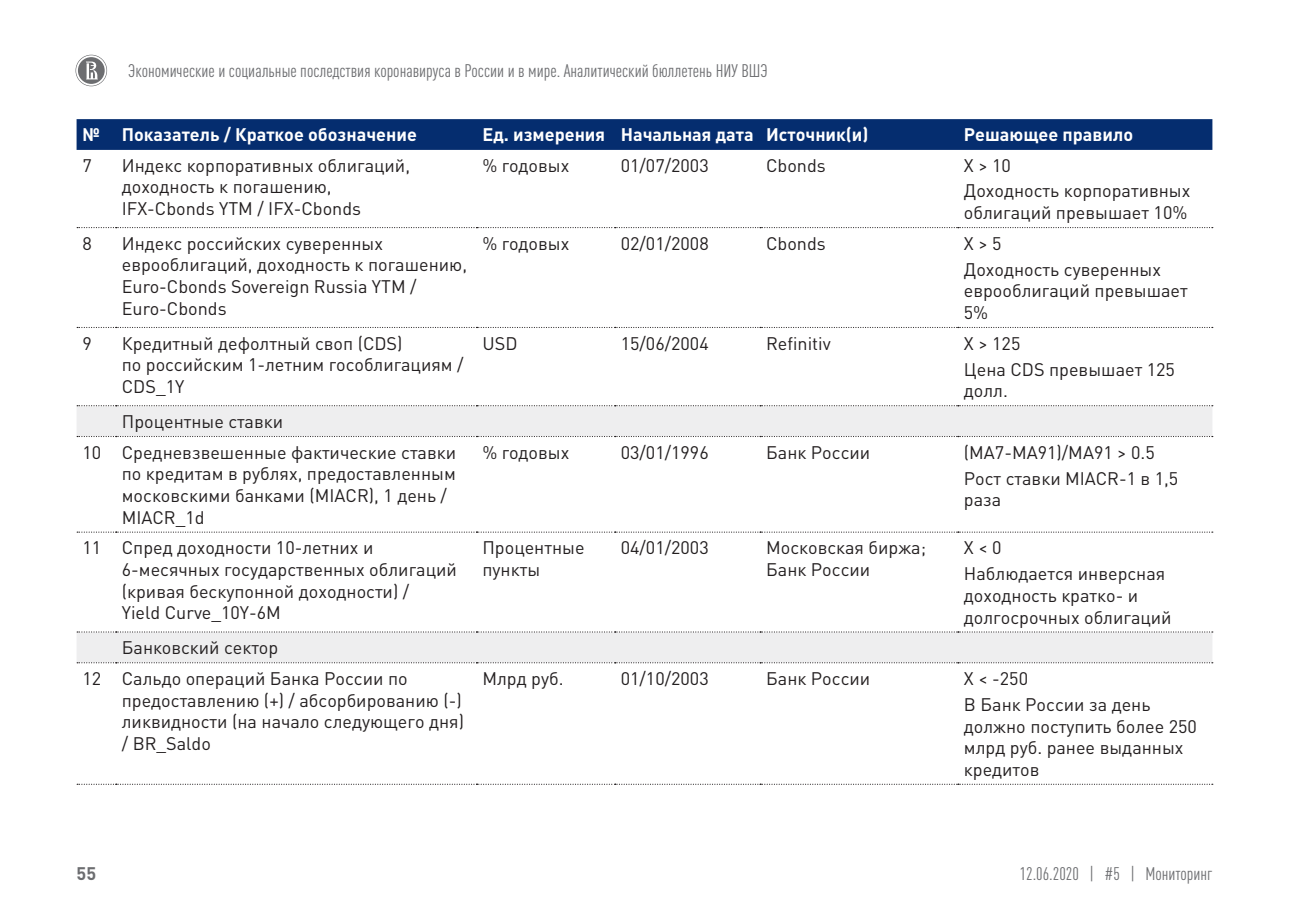
<style>
.page{position:relative;width:1289px;height:919px;background:#fff}
.page>*{position:absolute;margin:0;border:0;box-sizing:border-box;transform-origin:0 0}
.t1{font:18px/21.6px "DIN Pro";color:#231f20}
.t2{font:condensed 18px "DIN Pro";color:#6c6d70}
.t3{font:700 18px "DIN Pro";color:#fff}
.t4{font:700 18px "DIN Pro";color:#6c6d70}
</style>
<div class="page">
<svg style="left:75px;top:55px;width:32px;height:31px"></svg>
<svg style="left:76px;top:55px;width:30px;height:31px"></svg>
<svg style="left:78px;top:57px;width:27px;height:27px"></svg>
<div style="left:77px;top:119px;width:1135px;height:31px;background:#052d6f"></div>
<svg style="left:77px;top:406px;width:1135px;height:256px"></svg>
<svg style="left:77px;top:227px;width:1135px;height:1px"></svg>
<svg style="left:77px;top:327px;width:1135px;height:1px"></svg>
<svg style="left:77px;top:405px;width:1135px;height:1px"></svg>
<svg style="left:77px;top:436px;width:1135px;height:1px"></svg>
<svg style="left:77px;top:531px;width:1135px;height:1px"></svg>
<svg style="left:77px;top:631px;width:1135px;height:1px"></svg>
<svg style="left:77px;top:662px;width:1135px;height:1px"></svg>
<svg style="left:77px;top:783px;width:1135px;height:1px"></svg>
<p class="t2" style="left:128px;top:58px;width:641px">Экономические и социальные последствия коронавируса в России и в мире. Аналитический бюллетень НИУ ВШЭ</p>
<p class="t3" style="left:83px;top:123px;width:19px">№</p>
<p class="t3" style="left:122px;top:123px;width:296px">Показатель / Краткое обозначение</p>
<p class="t3" style="left:482px;top:123px;width:124px">Ед. измерения</p>
<p class="t3" style="left:620px;top:123px;width:134px">Начальная дата</p>
<p class="t3" style="left:766px;top:123px;width:104px">Источник(и)</p>
<p class="t3" style="left:963px;top:123px;width:171px">Решающее правило</p>
<p class="t1" style="left:83px;top:153px;width:11px">7</p>
<p class="t1" style="left:122px;top:153px;width:290px">Индекс корпоративных облигаций, доходность к погашению,<br>IFX-Cbonds YTM / IFX-Cbonds</p>
<p class="t1" style="left:482px;top:153px;width:88px">% годовых</p>
<p class="t1" style="left:620px;top:153px;width:89px">01/07/2003</p>
<p class="t1" style="left:766px;top:153px;width:61px">Cbonds</p>
<p class="t1" style="left:963px;top:153px;width:49px">X &gt; 10</p>
<p class="t1" style="left:963px;top:179px;width:228px">Доходность корпоративных облигаций превышает 10%</p>
<p class="t1" style="left:83px;top:232px;width:11px">8</p>
<p class="t1" style="left:122px;top:232px;width:347px">Индекс российских суверенных еврооблигаций, доходность к погашению,<br>Euro-Cbonds Sovereign Russia YTM /<br>Euro-Cbonds</p>
<p class="t1" style="left:482px;top:232px;width:88px">% годовых</p>
<p class="t1" style="left:620px;top:232px;width:89px">02/01/2008</p>
<p class="t1" style="left:766px;top:232px;width:61px">Cbonds</p>
<p class="t1" style="left:963px;top:232px;width:39px">X &gt; 5</p>
<p class="t1" style="left:963px;top:258px;width:225px">Доходность суверенных еврооблигаций превышает<br>5%</p>
<p class="t1" style="left:83px;top:331px;width:11px">9</p>
<p class="t1" style="left:122px;top:331px;width:343px">Кредитный дефолтный своп (CDS)<br>по российским 1-летним гособлигациям /<br>CDS_1Y</p>
<p class="t1" style="left:482px;top:331px;width:36px">USD</p>
<p class="t1" style="left:620px;top:331px;width:89px">15/06/2004</p>
<p class="t1" style="left:766px;top:331px;width:66px">Refinitiv</p>
<p class="t1" style="left:963px;top:331px;width:58px">X &gt; 125</p>
<p class="t1" style="left:963px;top:357px;width:212px">Цена CDS превышает 125 долл.</p>
<p class="t1" style="left:122px;top:410px;width:163px">Процентные ставки</p>
<p class="t1" style="left:83px;top:440px;width:20px">10</p>
<p class="t1" style="left:122px;top:440px;width:336px">Средневзвешенные фактические ставки по кредитам в рублях, предоставленным московскими банками (MIACR), 1 день /<br>MIACR_1d</p>
<p class="t1" style="left:482px;top:440px;width:88px">% годовых</p>
<p class="t1" style="left:620px;top:440px;width:89px">03/01/1996</p>
<p class="t1" style="left:766px;top:440px;width:106px">Банк России</p>
<p class="t1" style="left:963px;top:440px;width:192px">(МА7-МА91)/МА91 &gt; 0.5</p>
<p class="t1" style="left:963px;top:466px;width:216px">Рост ставки MIACR-1 в 1,5 раза</p>
<p class="t1" style="left:83px;top:536px;width:20px">11</p>
<p class="t1" style="left:122px;top:536px;width:336px">Спред доходности 10-летних и<br>6-месячных государственных облигаций (кривая бескупонной доходности) /<br>Yield Curve_10Y-6M</p>
<p class="t1" style="left:482px;top:536px;width:104px">Процентные пункты</p>
<p class="t1" style="left:620px;top:536px;width:89px">04/01/2003</p>
<p class="t1" style="left:766px;top:536px;width:161px">Московская биржа;<br>Банк России</p>
<p class="t1" style="left:963px;top:536px;width:39px">X &lt; 0</p>
<p class="t1" style="left:963px;top:562px;width:209px">Наблюдается инверсная доходность кратко- и долгосрочных облигаций</p>
<p class="t1" style="left:122px;top:636px;width:158px">Банковский сектор</p>
<p class="t1" style="left:83px;top:667px;width:20px">12</p>
<p class="t1" style="left:122px;top:667px;width:344px">Сальдо операций Банка России по предоставлению (+) / абсорбированию (-) ликвидности (на начало следующего дня) / BR_Saldo</p>
<p class="t1" style="left:482px;top:667px;width:83px">Млрд руб.</p>
<p class="t1" style="left:620px;top:667px;width:89px">01/10/2003</p>
<p class="t1" style="left:766px;top:667px;width:106px">Банк России</p>
<p class="t1" style="left:963px;top:667px;width:66px">X &lt; -250</p>
<p class="t1" style="left:963px;top:692px;width:234px">В Банк России за день должно поступить более 250 млрд руб. ранее выданных кредитов</p>
<p class="t4" style="left:77px;top:861px;width:21px">55</p>
<p class="t2" style="left:1019px;top:860px;width:194px">12.06.2020 | #5 | Мониторинг</p>
</div>
